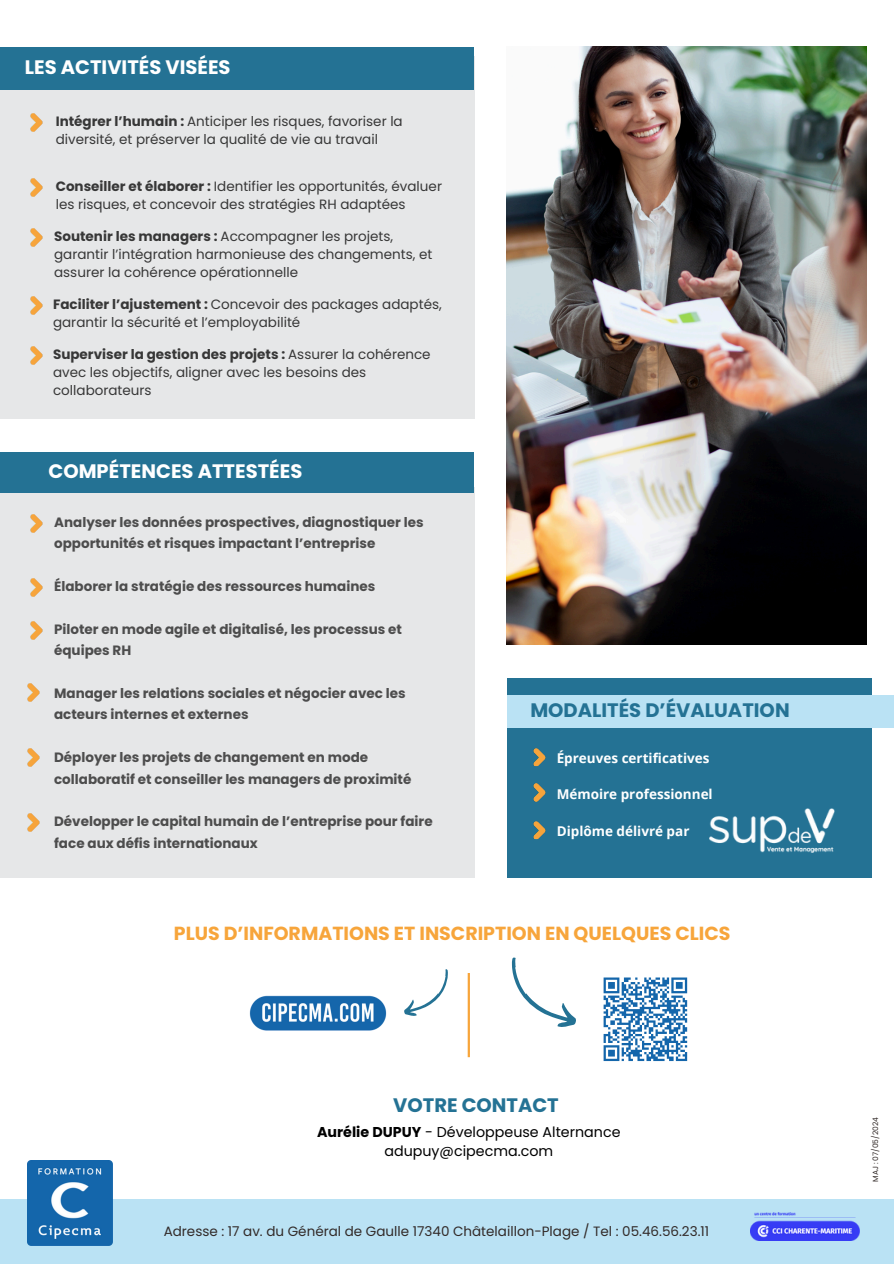
<style>
.page{position:relative;width:894px;height:1264px;background:#fff}
.page>*{position:absolute;margin:0;border:0;box-sizing:border-box;transform-origin:0 0}
.t1{font:700 19.5px "Poppins";color:#fff}
.t2{font:700 19.5px "Poppins";color:#247294}
.t3{font:700 18.9px "Poppins";color:#f7a53b}
.t4{font:14.25px/19px "Poppins";color:#000;text-align:center}
.t5{font:13.5px/18px "Poppins";color:#373737}
.t6{font:700 13.5px/21.3px "Poppins";color:#4d4d4d}
.t7{font:13.5px "Poppins";color:#322a28}
.t8{font:700 13.5px "Open Sans";color:#fff}
.t9{font:7.5px "Poppins";color:#322a28}
.s1{font-weight:700}
</style>
<div class="page">
<img style="left:249px;top:995px;width:138px;height:36px">
<div style="left:0;top:1198px;width:893px;height:65px;background:#bae2f4"></div>
<img style="left:27px;top:1160px;width:86px;height:85px">
<div style="left:0;top:487px;width:474px;height:391px;background:#e6e7e8"></div>
<div style="left:0;top:452px;width:474px;height:40px;background:#247294"></div>
<div style="left:0;top:56px;width:474px;height:363px;background:#e6e7e8"></div>
<div style="left:0;top:47px;width:474px;height:42px;background:#247294"></div>
<div style="left:507px;top:678px;width:364px;height:200px;background:#247294"></div>
<div style="left:507px;top:695px;width:386px;height:33px;background:#bae2f4"></div>
<img style="left:30px;top:114px;width:13px;height:18px">
<img style="left:30px;top:178px;width:13px;height:18px">
<img style="left:30px;top:229px;width:13px;height:18px">
<img style="left:30px;top:296px;width:13px;height:18px">
<img style="left:30px;top:346px;width:13px;height:18px">
<img style="left:30px;top:514px;width:13px;height:18px">
<img style="left:30px;top:579px;width:13px;height:18px">
<img style="left:30px;top:622px;width:13px;height:18px">
<img style="left:27px;top:683px;width:13px;height:18px">
<img style="left:27px;top:748px;width:13px;height:18px">
<img style="left:27px;top:813px;width:13px;height:18px">
<img style="left:533px;top:784px;width:13px;height:18px">
<hr style="left:467px;top:973px;width:3px;height:84px;background:#f7a53b">
<img style="left:507px;top:47px;width:358px;height:597px">
<img style="left:533px;top:748px;width:13px;height:18px">
<svg style="left:603px;top:977px;width:85px;height:85px"></svg>
<img style="left:533px;top:821px;width:13px;height:18px">
<img style="left:709px;top:808px;width:124px;height:44px">
<svg style="left:511px;top:957px;width:65px;height:70px"></svg>
<svg style="left:404px;top:969px;width:44px;height:47px"></svg>
<img style="left:750px;top:1212px;width:109px;height:28px">
<h2 class="t1" style="left:25px;top:53px;width:207px">LES ACTIVITÉS VISÉES</h2>
<h2 class="t5" style="left:56px;top:112px;width:348px"><span class="s1">Intégrer l’humain :</span> Anticiper les risques, favoriser la diversité, et préserver la qualité de vie au travail</h2>
<p class="t5" style="left:56px;top:177px;width:387px"><span class="s1">Conseiller et élaborer :</span> Identifier les opportunités, évaluer les risques, et concevoir des stratégies RH adaptées</p>
<h1 class="t5" style="left:54px;top:227px;width:379px"><span class="s1">Soutenir les managers :</span> Accompagner les projets, garantir l’intégration harmonieuse des changements, et assurer la cohérence opérationnelle</h1>
<h1 class="t5" style="left:53px;top:295px;width:390px"><span class="s1">Faciliter l’ajustement :</span> Concevoir des packages adaptés, garantir la sécurité et l’employabilité</h1>
<p class="t5" style="left:53px;top:345px;width:379px"><span class="s1">Superviser la gestion des projets :</span> Assurer la cohérence avec les objectifs, aligner avec les besoins des collaborateurs</p>
<h2 class="t1" style="left:49px;top:457px;width:255px">COMPÉTENCES ATTESTÉES</h2>
<h2 class="t6" style="left:54px;top:511px;width:371px">Analyser les données prospectives, diagnostiquer les opportunités et risques impactant l’entreprise</h2>
<p class="t6" style="left:54px;top:575px;width:323px">Élaborer la stratégie des ressources humaines</p>
<p class="t6" style="left:54px;top:618px;width:349px">Piloter en mode agile et digitalisé, les processus et équipes RH</p>
<p class="t6" style="left:54px;top:682px;width:353px">Manager les relations sociales et négocier avec les acteurs internes et externes</p>
<p class="t6" style="left:54px;top:746px;width:359px">Déployer les projets de changement en mode collaboratif et conseiller les managers de proximité</p>
<h2 class="t6" style="left:54px;top:811px;width:380px">Développer le capital humain de l’entreprise pour faire face aux défis internationaux</h2>
<p class="t2" style="left:530px;top:697px;width:261px">MODALITÉS D’ÉVALUATION</p>
<p class="t8" style="left:556px;top:748px;width:154px">Épreuves certificatives</p>
<p class="t8" style="left:556px;top:784px;width:157px">Mémoire professionnel</p>
<h3 class="t8" style="left:556px;top:821px;width:134px">Diplôme délivré par</h3>
<h2 class="t3" style="left:174px;top:920px;width:558px">PLUS D’INFORMATIONS ET INSCRIPTION EN QUELQUES CLICS</h2>
<h2 class="t2" style="left:393px;top:1091px;width:167px">VOTRE CONTACT</h2>
<h2 class="t4" style="left:317px;top:1122px;width:305px"><span class="s1">Aurélie DUPUY</span> - Développeuse Alternance adupuy@cipecma.com</h2>
<p class="t7" style="left:164px;top:1222px;width:546px">Adresse : 17 av. du Général de Gaulle 17340 Châtelaillon-Plage / Tel : 05.46.56.23.11</p>
<h1 class="t9" style="left:870px;top:1181px;width:66px;rotate:-90deg">MAJ : 07/05/2024</h1>
</div>
